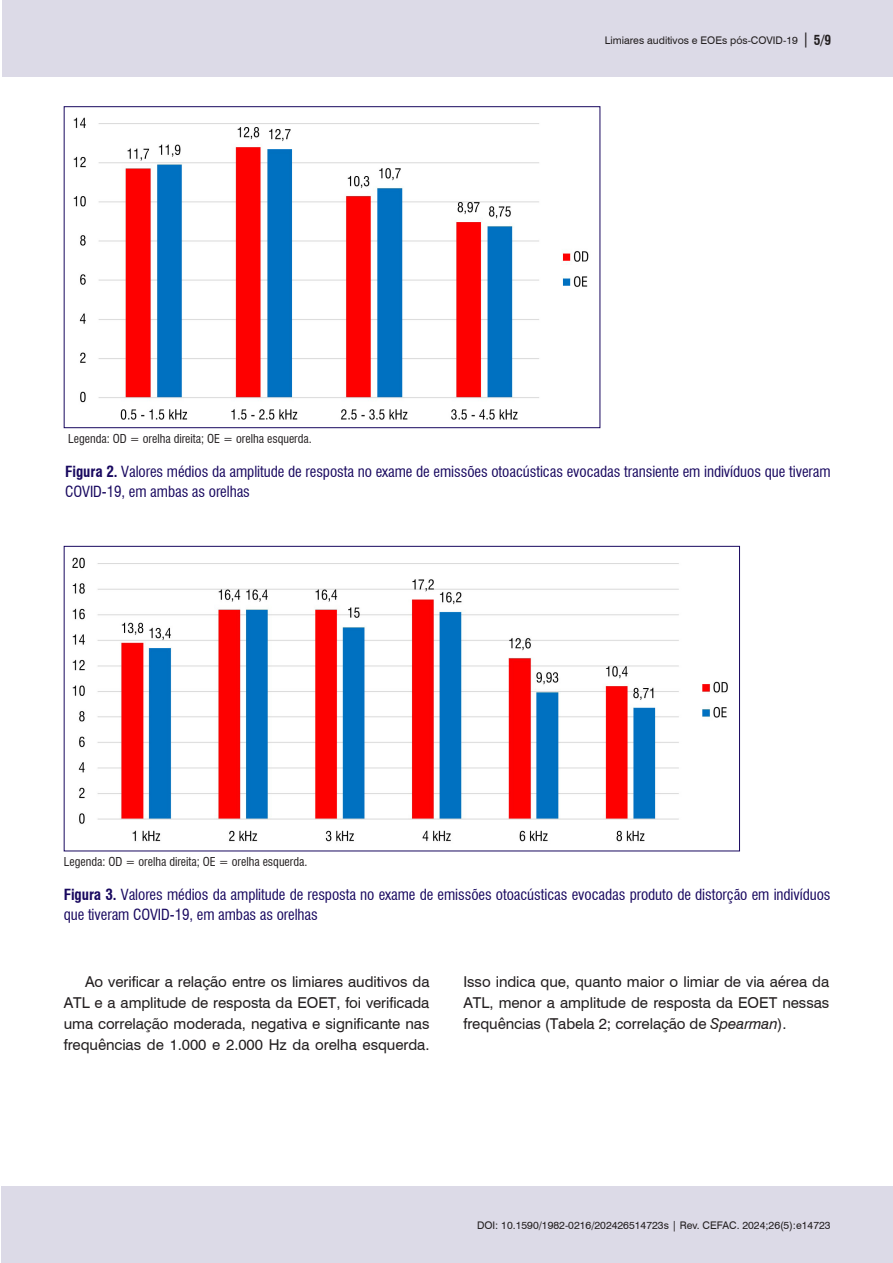
<style>
.page{position:relative;width:893px;height:1263px;background:#fff}
.page>*{position:absolute;margin:0;border:0;box-sizing:border-box;transform-origin:0 0}
.Corpo_do_texto{font:15px/21px "Swiss 721 BT";letter-spacing:-.005em;color:#231f20;text-align:justify}
.Titulo_tabelas_e_gráficos{font:condensed 15px/19.5px "Swiss 721 BT";letter-spacing:-.005em;color:#18085f}
.Legendas{font:condensed 12px "Swiss 721 BT";color:#231f20}
.t1{font:10.5px "Swiss 721 BT";color:#231f20}
.s1{font-size:15px}
.s2{font-weight:700;font-stretch:condensed;font-size:13.5px}
.s3{font-weight:700}
.s4{font-style:italic}
</style>
<div class="page">
<div style="left:1px;top:1186px;width:892px;height:77px;background:#dcdae7"></div>
<div style="left:2px;top:0;width:891px;height:77px;background:#dcdae7"></div>
<img style="left:73px;top:117px;width:516px;height:303px">
<img style="left:72px;top:557px;width:656px;height:285px">
<p class="t1" style="left:605px;top:33px;width:228px">Limiares auditivos e EOEs pós-COVID-19 <span class="s1">|</span> <span class="s2">5/9</span></p>
<p class="Legendas" style="left:68px;top:432px;width:245px">Legenda: OD = orelha direita; OE = orelha esquerda.</p>
<p class="Titulo_tabelas_e_gráficos" style="left:65px;top:462px;width:767px"><span class="s3">Figura 2.</span> Valores médios da amplitude de resposta no exame de emissões otoacústicas evocadas transiente em indivíduos que tiveram<br>COVID-19, em ambas as orelhas</p>
<p class="Legendas" style="left:64px;top:855px;width:245px">Legenda: OD = orelha direita; OE = orelha esquerda.</p>
<p class="Titulo_tabelas_e_gráficos" style="left:64px;top:885px;width:768px"><span class="s3">Figura 3.</span> Valores médios da amplitude de resposta no exame de emissões otoacústicas evocadas produto de distorção em indivíduos que tiveram COVID-19, em ambas as orelhas</p>
<p class="Corpo_do_texto" style="left:64px;top:970px;width:367px;text-indent:21px">Ao verificar a relação entre os limiares auditivos da ATL e a amplitude de resposta da EOET, foi verificada uma correlação moderada, negativa e significante nas frequências de 1.000 e 2.000 Hz da orelha esquerda.</p>
<p class="Corpo_do_texto" style="left:463px;top:970px;width:367px">Isso indica que, quanto maior o limiar de via aérea da ATL, menor a amplitude de resposta da EOET nessas frequências (Tabela 2; correlação de <span class="s4">Spearman</span>).</p>
<p class="t1" style="left:477px;top:1218px;width:355px">DOI: 10.1590/1982-0216/202426514723s | Rev. CEFAC. 2024;26(5):e14723</p>
</div>
